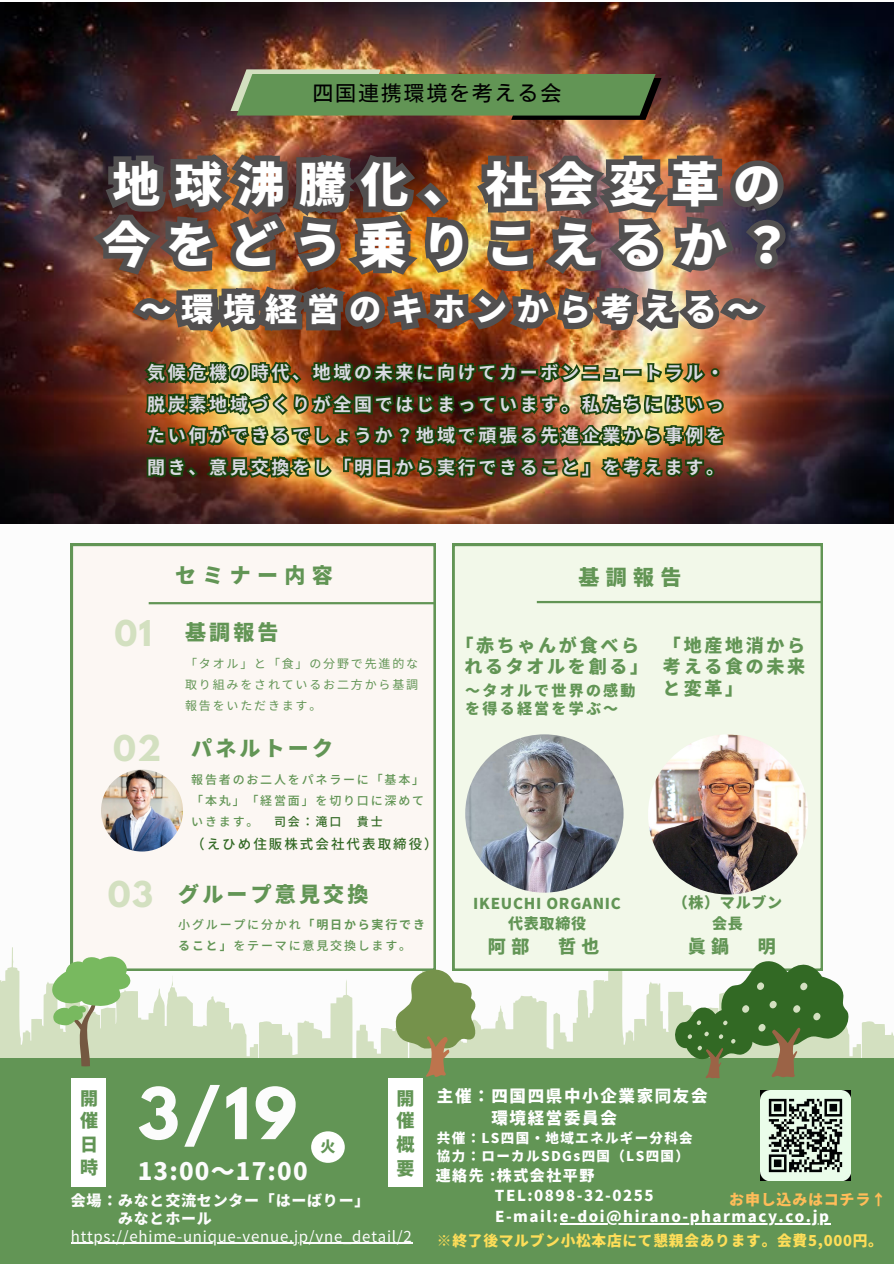
<style>
.page{position:relative;width:894px;height:1264px;background:#fff}
.page>*{position:absolute;margin:0;border:0;box-sizing:border-box;transform-origin:0 0}
.t1{font:700 63px "League Spartan";color:#fcfcfc}
.t2{font:900 49.2px "Noto Sans JP";letter-spacing:.3em;color:#fff}
.t3{font:900 47.7px "Noto Sans JP";letter-spacing:.3em;color:#fff}
.t4{font:900 32.25px "Noto Sans JP";letter-spacing:.3em;color:#fff}
.t5{font:700 31.5px "League Spartan";color:#d3e0c0}
.t6{font:900 24px "Noto Sans JP";letter-spacing:.05em;color:#fcfcfc}
.t7{font:900 21px "Noto Sans JP";letter-spacing:.15em;color:#629555}
.t8{font:21px "Motoya Cedar Std W3";letter-spacing:.08em;color:#000}
.t9{font:700 18px/31.5px "Noto Sans JP";letter-spacing:.15em;color:#dadae2;text-align:justify}
.t10{font:900 18px/23.2px "Noto Sans JP";letter-spacing:.15em;color:#629555}
.t11{font:900 16.5px "Noto Sans JP";letter-spacing:.1em;color:#fff}
.t12{font:900 15px "Noto Sans JP";letter-spacing:.1em;color:#fff}
.t13{font:15px "Noto Sans JP";letter-spacing:.05em;color:#fcfcfc}
.t14{font:900 15px "Noto Sans JP";letter-spacing:.05em;color:#629555}
.t15{font:900 15px "Noto Sans JP";letter-spacing:.05em;color:#fcfcfc}
.t16{font:900 15px/18px "Noto Sans JP";letter-spacing:.15em;color:#629555}
.t17{font:900 15px "Noto Sans JP";letter-spacing:.05em;color:#ffbd59}
.t18{font:900 14.7px "Noto Sans JP";letter-spacing:.05em;color:#ffde59}
.t19{font:900 13.5px "Noto Sans JP";letter-spacing:.1em;color:#fff}
.t20{font:500 13.5px "Noto Sans JP";letter-spacing:.15em;color:#326924}
.t21{font:500 12px/21px "Noto Sans JP";letter-spacing:.15em;color:#629555}
.t22{font:12px/21px "Noto Sans JP";letter-spacing:.15em;color:#629555;text-align:justify}
.t23{font:500 12px "Noto Sans JP";color:#326924}
.s1{font-weight:700}
</style>
<div class="page">
<img style="left:0;top:2px;width:893px;height:521px">
<svg style="left:0;top:947px;width:436px;height:110px"></svg>
<svg style="left:478px;top:947px;width:415px;height:110px"></svg>
<div style="left:0;top:1057px;width:893px;height:206px;background:#629555"></div>
<svg style="left:230px;top:69px;width:431px;height:36px;background:#6c8e56"></svg>
<div style="left:311px;top:1131px;width:33px;height:31px;background:#fff;border-radius:50%"></div>
<div style="left:452px;top:544px;width:370px;height:426px;background:#f2f8e9"></div>
<img style="left:647px;top:734px;width:161px;height:160px;border-radius:50%">
<div style="left:71px;top:544px;width:364px;height:426px;background:#fcf7f3"></div>
<svg style="left:673px;top:959px;width:176px;height:120px"></svg>
<svg style="left:395px;top:967px;width:83px;height:110px"></svg>
<svg style="left:52px;top:956px;width:79px;height:110px"></svg>
<img style="left:465px;top:734px;width:158px;height:158px;border-radius:50%">
<hr style="left:149px;top:602px;width:285px;height:2px;background:#629555">
<hr style="left:536px;top:601px;width:286px;height:2px;background:#629555">
<img style="left:101px;top:769px;width:82px;height:82px;border-radius:50%">
<img style="left:760px;top:1090px;width:90px;height:90px">
<svg style="left:98px;top:121px;width:694px;height:84px;background:#402d2f"></svg>
<svg style="left:83px;top:205px;width:712px;height:77px;background:#5b413f"></svg>
<img style="left:125px;top:105px;width:648px;height:235px">
<img style="left:140px;top:223px;width:582px;height:112px">
<img style="left:143px;top:306px;width:584px;height:146px">
<img style="left:145px;top:425px;width:572px;height:56px">
<hr style="left:559px;top:1223px;width:271px;height:1px;background:#fff">
<div style="left:72px;top:1078px;width:34px;height:108px;background:#fff"></div>
<div style="left:388px;top:1078px;width:34px;height:108px;background:#fff"></div>
<hr style="left:71px;top:1242px;width:341px;height:1px;background:#fcfcfc">
<p class="t8" style="left:312px;top:83px;width:250px">四国連携環境を考える会</p>
<h6 class="t3" style="left:112px;top:147px;width:669px">地球沸騰化、社会変革の</h6>
<h6 class="t2" style="left:102px;top:206px;width:690px">今をどう乗りこえるか？</h6>
<h6 class="t4" style="left:139px;top:284px;width:621px">〜環境経営のキホンから考える〜</h6>
<p class="t9" style="left:147px;top:356px;width:578px">気候危機の時代、地域の未来に向けてカーボンニュートラル・脱炭素地域づくりが全国ではじまっています。私たちにはいったい何ができるでしょうか？地域で頑張る先進企業から事例を聞き、意見交換をし「明日から実行できること」を考えます。</p>
<p class="t5" style="left:114px;top:617px;width:39px">01</p>
<p class="t5" style="left:113px;top:733px;width:50px">02</p>
<p class="t5" style="left:108px;top:879px;width:47px">03</p>
<p class="t7" style="left:175px;top:559px;width:159px">セミナー内容</p>
<p class="t7" style="left:185px;top:615px;width:95px">基調報告</p>
<h4 class="t22" style="left:185px;top:652px;width:234px">「タオル」と「食」の分野で先進的な取り組みをされているお二方から基調報告をいただきます。</h4>
<h4 class="t7" style="left:191px;top:731px;width:143px">パネルトーク</h4>
<p class="t21" style="left:191px;top:768px;width:234px">報告者のお二人をパネラーに「基本」「本丸」「経営面」を切り口に深めて</p>
<h4 class="t21" style="left:191px;top:810px;width:69px">いきます。</h4>
<h4 class="t23" style="left:274px;top:811px;width:66px">司会：滝口</h4>
<h4 class="t23" style="left:357px;top:811px;width:26px">貴士</h4>
<h6 class="t20" style="left:191px;top:833px;width:248px">（えひめ住販株式会社代表取締役）</h6>
<p class="t7" style="left:178px;top:877px;width:191px">グループ意見交換</p>
<p class="t21" style="left:178px;top:913px;width:248px">小グループに分かれ<span class="s1">「明日から実行できること」</span>をテーマに意見交換します。</p>
<p class="t7" style="left:578px;top:560px;width:104px">基調報告</p>
<p class="t10" style="left:464px;top:633px;width:176px;line-height:21.3px">｢赤ちゃんが食べられるタオルを創る｣</p>
<p class="t10" style="left:662px;top:633px;width:144px;line-height:21.3px;text-align:justify">「地産地消から考える食の未来と変革」</p>
<p class="t16" style="left:465px;top:680px;width:172px">〜タオルで世界の感動を得る経営を学ぶ〜</p>
<p class="t14" style="left:473px;top:891px;width:149px">IKEUCHI ORGANIC</p>
<h4 class="t14" style="left:508px;top:911px;width:79px">代表取締役</h4>
<h6 class="t10" style="left:488px;top:933px;width:43px">阿部</h6>
<h6 class="t10" style="left:558px;top:933px;width:43px">哲也</h6>
<h1 class="t14" style="left:672px;top:890px;width:111px">（株）マルブン</h1>
<p class="t14" style="left:712px;top:911px;width:31px">会長</p>
<h3 class="t10" style="left:687px;top:933px;width:43px">眞鍋</h3>
<h3 class="t10" style="left:757px;top:933px;width:19px">明</h3>
<h5 class="t1" style="left:138px;top:1082px;width:161px">3/19</h5>
<h6 class="t10" style="left:80px;top:1085px;width:19px">開催日時</h6>
<h6 class="t10" style="left:396px;top:1085px;width:19px;text-align:justify">開催概要</h6>
<p class="t14" style="left:320px;top:1134px;width:16px">火</p>
<p class="t6" style="left:138px;top:1151px;width:171px">13:00～17:00</p>
<p class="t15" style="left:71px;top:1188px;width:300px">会場：みなと交流センター「はーばりー」</p>
<p class="t15" style="left:118px;top:1206px;width:95px">みなとホール</p>
<p class="t13" style="left:71px;top:1224px;width:342px">https://ehime-unique-venue.jp/vne_detail/2</p>
<p class="t11" style="left:437px;top:1082px;width:272px">主催：四国四県中小企業家同友会</p>
<p class="t11" style="left:491px;top:1105px;width:127px">環境経営委員会</p>
<p class="t19" style="left:437px;top:1127px;width:257px">共催：LS四国・地域エネルギー分科会</p>
<p class="t19" style="left:437px;top:1145px;width:253px">協力：ローカルSDGs四国（LS四国）</p>
<h4 class="t12" style="left:435px;top:1163px;width:160px">連絡先 :株式会社平野</h4>
<p class="t12" style="left:495px;top:1183px;width:160px">TEL:0898-32-0255</p>
<p class="t12" style="left:495px;top:1204px;width:335px">E-mail:e-doi@hirano-pharmacy.co.jp</p>
<p class="t17" style="left:729px;top:1187px;width:158px">お申し込みはコチラ↑</p>
<p class="t18" style="left:437px;top:1229px;width:447px">※終了後マルブン小松本店にて懇親会あります。会費5,000円。</p>
</div>
